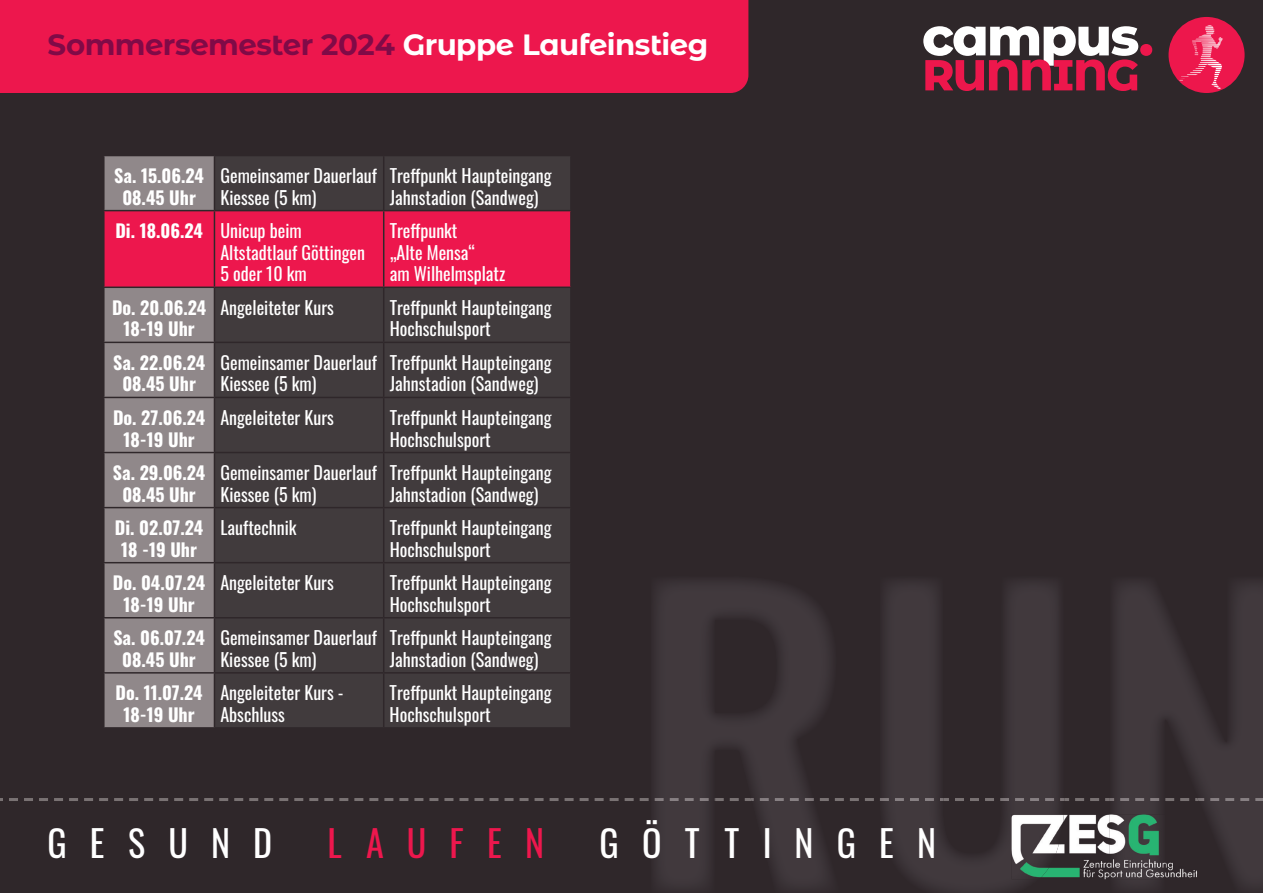
<style>
.page{position:relative;width:1263px;height:893px;background:#2f272a}
.page>*{position:absolute;margin:0;border:0;box-sizing:border-box;transform-origin:0 0}
.t1{font:36.15px "Oswald";letter-spacing:.645em;color:#fff}
.t2{font:36.15px "Oswald";letter-spacing:.65em;color:#ed174d}
.t3{font:700 29.25px "Montserrat Alternates";letter-spacing:-.02em;color:#800a47}
.t4{font:18px/21.6px "Oswald";color:#fff}
.t5{font:700 18px/21.6px "Oswald";color:#fff;text-align:center}
.s1{color:#fff}
.s2{font-weight:700}
</style>
<div class="page">
<div style="left:105px;top:156px;width:109px;height:571px;background:#90888a"></div>
<div style="left:215px;top:156px;width:355px;height:571px;background:#413b3d"></div>
<div style="left:105px;top:211px;width:465px;height:76px;background:#ed174d"></div>
<hr style="left:383px;top:156px;width:1px;height:54px;background:#2f272a">
<hr style="left:103px;top:210px;width:111px;height:1px;background:#2f272a">
<hr style="left:214px;top:210px;width:170px;height:1px;background:#2f272a">
<hr style="left:214px;top:211px;width:1px;height:76px;background:#2f272a">
<hr style="left:384px;top:210px;width:188px;height:1px;background:#2f272a">
<hr style="left:383px;top:211px;width:1px;height:76px;background:#2f272a">
<hr style="left:383px;top:288px;width:1px;height:54px;background:#2f272a">
<hr style="left:103px;top:342px;width:111px;height:1px;background:#2f272a">
<hr style="left:214px;top:342px;width:170px;height:1px;background:#2f272a">
<hr style="left:384px;top:342px;width:188px;height:1px;background:#2f272a">
<hr style="left:383px;top:343px;width:1px;height:54px;background:#2f272a">
<hr style="left:103px;top:397px;width:111px;height:1px;background:#2f272a">
<hr style="left:214px;top:397px;width:170px;height:1px;background:#2f272a">
<hr style="left:384px;top:397px;width:188px;height:1px;background:#2f272a">
<hr style="left:383px;top:398px;width:1px;height:54px;background:#2f272a">
<hr style="left:103px;top:452px;width:111px;height:1px;background:#2f272a">
<hr style="left:214px;top:452px;width:170px;height:1px;background:#2f272a">
<hr style="left:384px;top:452px;width:188px;height:1px;background:#2f272a">
<hr style="left:383px;top:453px;width:1px;height:54px;background:#2f272a">
<hr style="left:103px;top:287px;width:111px;height:1px;background:#2f272a">
<hr style="left:214px;top:287px;width:170px;height:1px;background:#2f272a">
<hr style="left:384px;top:287px;width:188px;height:1px;background:#2f272a">
<hr style="left:103px;top:507px;width:111px;height:1px;background:#2f272a">
<hr style="left:214px;top:507px;width:170px;height:1px;background:#2f272a">
<hr style="left:384px;top:507px;width:188px;height:1px;background:#2f272a">
<hr style="left:383px;top:508px;width:1px;height:54px;background:#2f272a">
<hr style="left:103px;top:562px;width:111px;height:1px;background:#2f272a">
<hr style="left:214px;top:562px;width:170px;height:1px;background:#2f272a">
<hr style="left:384px;top:562px;width:188px;height:1px;background:#2f272a">
<hr style="left:383px;top:563px;width:1px;height:54px;background:#2f272a">
<hr style="left:103px;top:617px;width:111px;height:1px;background:#2f272a">
<hr style="left:214px;top:617px;width:170px;height:1px;background:#2f272a">
<hr style="left:384px;top:617px;width:188px;height:1px;background:#2f272a">
<hr style="left:383px;top:618px;width:1px;height:54px;background:#2f272a">
<hr style="left:103px;top:672px;width:111px;height:2px;background:#2f272a">
<hr style="left:214px;top:672px;width:170px;height:2px;background:#2f272a">
<hr style="left:384px;top:672px;width:188px;height:2px;background:#2f272a">
<hr style="left:383px;top:674px;width:1px;height:53px;background:#2f272a">
<img style="left:656px;top:582px;width:607px;height:311px">
<svg style="left:0;top:798px;width:655px;height:3px"></svg>
<img style="left:655px;top:798px;width:608px;height:3px">
<div style="left:0;top:0;width:748px;height:93px;background:#ed174d"></div>
<div style="left:1168px;top:17px;width:76px;height:76px;background:#ed174c;border-radius:50%"></div>
<svg style="left:1179px;top:25px;width:44px;height:64px"></svg>
<div style="left:1140px;top:44px;width:12px;height:12px;background:#ed174c;border-radius:50%"></div>
<svg style="left:923px;top:26px;width:215px;height:65px"></svg>
<img style="left:1165px;top:814px;width:32px;height:65px">
<img style="left:1011px;top:814px;width:154px;height:65px">
<h2 class="t3" style="left:48px;top:23px;width:662px">Sommersemester 2024 <span class="s1">Gruppe Laufeinstieg</span></h2>
<p class="t5" style="left:114px;top:163px;width:91px">Sa. 15.06.24<br>08.45 Uhr</p>
<p class="t4" style="left:220px;top:163px;width:158px">Gemeinsamer Dauerlauf<br>Kiessee (5 km)</p>
<p class="t4" style="left:390px;top:163px;width:163px">Treffpunkt Haupteingang<br>Jahnstadion (Sandweg)</p>
<p class="t4" style="left:220px;top:218px;width:146px;text-indent:-105px"><span class="s2">Di. 18.06.24</span> Unicup beim<br>Altstadtlauf Göttingen<br>5 oder 10 km</p>
<p class="t4" style="left:390px;top:218px;width:117px">Treffpunkt<br>„Alte Mensa“<br>am Wilhelmsplatz</p>
<p class="t5" style="left:112px;top:295px;width:96px">Do. 20.06.24<br>18-19 Uhr</p>
<p class="t4" style="left:220px;top:295px;width:115px">Angeleiteter Kurs</p>
<p class="t4" style="left:390px;top:295px;width:163px">Treffpunkt Haupteingang<br>Hochschulsport</p>
<p class="t5" style="left:113px;top:350px;width:94px">Sa. 22.06.24<br>08.45 Uhr</p>
<p class="t4" style="left:220px;top:350px;width:158px">Gemeinsamer Dauerlauf<br>Kiessee (5 km)</p>
<p class="t4" style="left:390px;top:350px;width:163px">Treffpunkt Haupteingang<br>Jahnstadion (Sandweg)</p>
<p class="t5" style="left:113px;top:405px;width:94px">Do. 27.06.24<br>18-19 Uhr</p>
<p class="t4" style="left:220px;top:405px;width:115px">Angeleiteter Kurs</p>
<p class="t4" style="left:390px;top:405px;width:163px">Treffpunkt Haupteingang<br>Hochschulsport</p>
<p class="t5" style="left:113px;top:460px;width:94px">Sa. 29.06.24<br>08.45 Uhr</p>
<p class="t4" style="left:220px;top:460px;width:158px">Gemeinsamer Dauerlauf<br>Kiessee (5 km)</p>
<p class="t4" style="left:390px;top:460px;width:163px">Treffpunkt Haupteingang<br>Jahnstadion (Sandweg)</p>
<p class="t5" style="left:115px;top:515px;width:90px">Di. 02.07.24<br>18 -19 Uhr</p>
<p class="t4" style="left:220px;top:515px;width:78px">Lauftechnik</p>
<p class="t4" style="left:390px;top:515px;width:163px">Treffpunkt Haupteingang<br>Hochschulsport</p>
<p class="t5" style="left:113px;top:570px;width:94px">Do. 04.07.24<br>18-19 Uhr</p>
<p class="t4" style="left:220px;top:570px;width:115px">Angeleiteter Kurs</p>
<p class="t4" style="left:390px;top:570px;width:163px">Treffpunkt Haupteingang<br>Hochschulsport</p>
<p class="t5" style="left:113px;top:625px;width:93px">Sa. 06.07.24<br>08.45 Uhr</p>
<p class="t4" style="left:220px;top:625px;width:158px">Gemeinsamer Dauerlauf<br>Kiessee (5 km)</p>
<p class="t4" style="left:390px;top:625px;width:163px">Treffpunkt Haupteingang<br>Jahnstadion (Sandweg)</p>
<p class="t5" style="left:115px;top:680px;width:89px">Do. 11.07.24<br>18-19 Uhr</p>
<p class="t4" style="left:220px;top:680px;width:125px">Angeleiteter Kurs -<br>Abschluss</p>
<p class="t4" style="left:390px;top:680px;width:163px">Treffpunkt Haupteingang<br>Hochschulsport</p>
<h1 class="t1" style="left:48px;top:811px;width:226px">GESUND</h1>
<h1 class="t2" style="left:327px;top:811px;width:218px">LAUFEN</h1>
<h1 class="t1" style="left:599px;top:811px;width:338px">GÖTTINGEN</h1>
</div>
